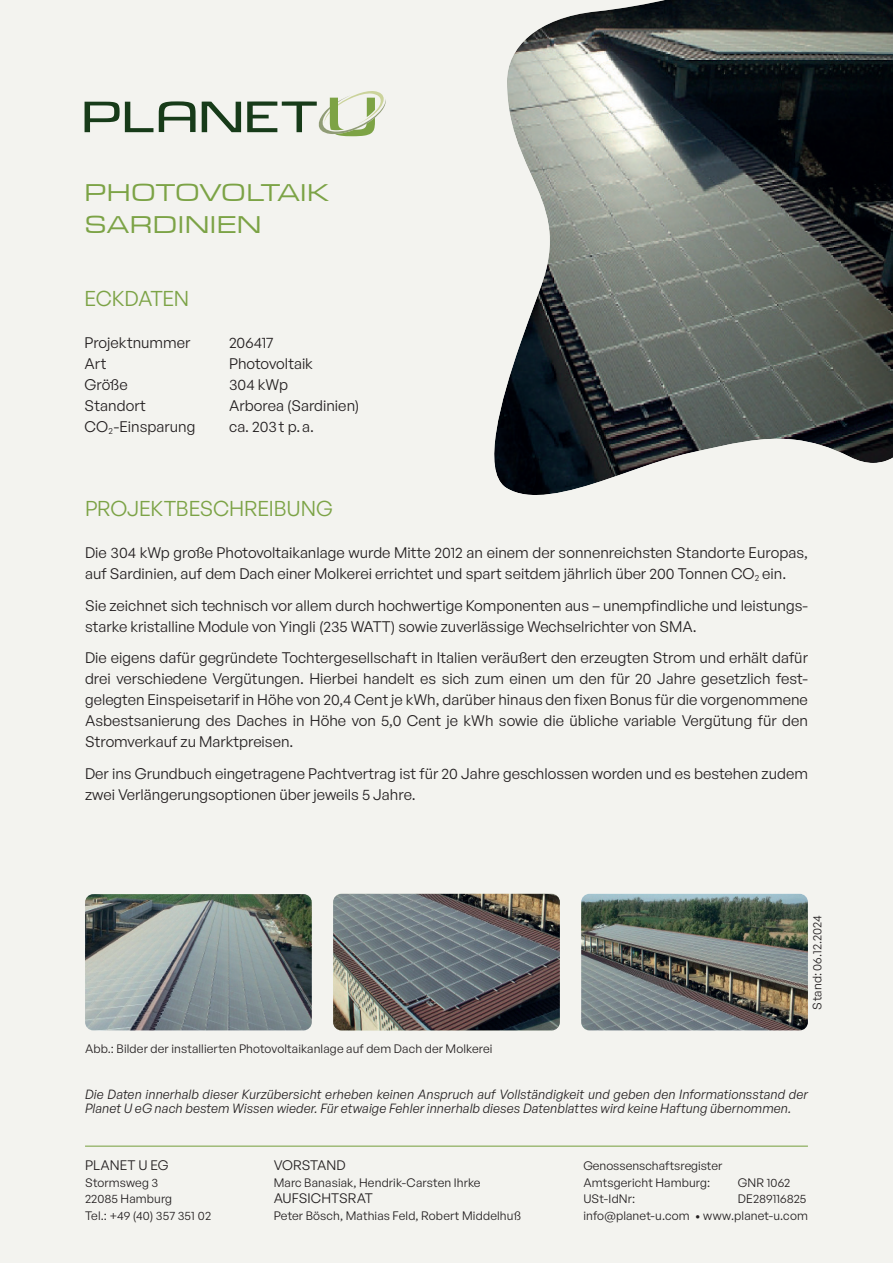
<style>
.page{position:relative;width:893px;height:1263px;background:#f3f3ef}
.page>*{position:absolute;margin:0;border:0;box-sizing:border-box;transform-origin:0 0}
.t1{font:600 30px/31.5px "Arian LT";letter-spacing:.015em;color:#7ca346}
.t2{font:21px "General Sans";letter-spacing:-.01em;color:#7ca346}
.t3{font:21px "General Sans";letter-spacing:-.03em;color:#7ca346}
.t4{font:15px/21px "General Sans";color:#231f20}
.t5{font:13.5px "General Sans";color:#231f20}
.t6{font:italic 13.05px/13.5px "General Sans";letter-spacing:.005em;color:#231f20}
.t7{font:12px/16.5px "General Sans";letter-spacing:.01em;color:#231f20}
</style>
<div class="page">
<hr style="left:85px;top:1145px;width:723px;height:2px;background:#7ca346">
<svg style="left:85px;top:102px;width:68px;height:30px"></svg>
<svg style="left:202px;top:102px;width:39px;height:30px"></svg>
<svg style="left:159px;top:101px;width:37px;height:31px"></svg>
<svg style="left:247px;top:91px;width:139px;height:45px"></svg>
<div style="left:494px;top:0;width:399px;height:495px;background:#231f20;opacity:.45"></div>
<img style="left:333px;top:894px;width:227px;height:136px">
<img style="left:85px;top:894px;width:227px;height:136px">
<img style="left:581px;top:894px;width:227px;height:136px">
<h1 class="t1" style="left:85px;top:175px;width:246px">PHOTOVOLTAIK<br>SARDINIEN</h1>
<h2 class="t3" style="left:85px;top:285px;width:106px">ECKDATEN</h2>
<p class="t4" style="left:85px;top:332px;width:108px">Projektnummer</p>
<p class="t4" style="left:229px;top:332px;width:46px">206417</p>
<p class="t4" style="left:85px;top:353px;width:23px">Art</p>
<p class="t4" style="left:229px;top:353px;width:85px">Photovoltaik</p>
<p class="t4" style="left:85px;top:374px;width:45px">Größe</p>
<p class="t4" style="left:229px;top:374px;width:60px">304 kWp</p>
<p class="t4" style="left:85px;top:395px;width:63px">Standort</p>
<p class="t4" style="left:229px;top:395px;width:132px">Arborea (Sardinien)</p>
<p class="t4" style="left:85px;top:416px;width:112px">CO<sub>2</sub>-Einsparung</p>
<p class="t4" style="left:229px;top:416px;width:86px">ca. 203t p.a.</p>
<h2 class="t2" style="left:85px;top:495px;width:249px">PROJEKTBESCHREIBUNG</h2>
<p class="t4" style="left:85px;top:542px;width:724px">Die 304 kWp große Photovoltaikanlage wurde Mitte 2012 an einem der sonnenreichsten Standorte Europas, auf Sardinien, auf dem Dach einer Molkerei errichtet und spart seitdem jährlich über 200 Tonnen CO<sub>2</sub> ein.</p>
<p class="t4" style="left:85px;top:594px;width:724px">Sie zeichnet sich technisch vor allem durch hochwertige Komponenten aus – unempfindliche und leistungs&shy;starke kristalline Module von Yingli (235 WATT) sowie zuverlässige Wechselrichter von SMA.</p>
<p class="t4" style="left:85px;top:647px;width:724px;text-align:justify">Die eigens dafür gegründete Tochtergesellschaft in Italien veräußert den erzeugten Strom und erhält dafür drei verschiedene Vergütungen. Hierbei handelt es sich zum einen um den für 20 Jahre gesetzlich fest&shy;gelegten Einspeisetarif in Höhe von 20,4 Cent je kWh, darüber hinaus den fixen Bonus für die vorgenommene Asbestsanierung des Daches in Höhe von 5,0 Cent je kWh sowie die übliche variable Vergütung für den Stromverkauf zu Marktpreisen.</p>
<p class="t4" style="left:85px;top:762px;width:724px">Der ins Grundbuch eingetragene Pachtvertrag ist für 20 Jahre geschlossen worden und es bestehen zudem zwei Verlängerungsoptionen über jeweils 5 Jahre.</p>
<p class="t7" style="left:85px;top:1040px;width:409px">Abb.: Bilder der installierten Photovoltaikanlage auf dem Dach der Molkerei</p>
<p class="t7" style="left:808px;top:1009px;width:96px;rotate:-90deg">Stand: 06.12.2024</p>
<p class="t6" style="left:85px;top:1087px;width:724px">Die Daten innerhalb dieser Kurzübersicht erheben keinen Anspruch auf Vollständigkeit und geben den Informationsstand der<br>Planet U eG nach bestem Wissen wieder. Für etwaige Fehler innerhalb dieses Datenblattes wird keine Haftung übernommen.</p>
<p class="t5" style="left:85px;top:1157px;width:85px">PLANET U EG</p>
<p class="t7" style="left:85px;top:1174px;width:128px">Stormsweg 3<br>22085 Hamburg<br>Tel.: +49 (40) 357 351 02</p>
<p class="t5" style="left:274px;top:1157px;width:73px">VORSTAND</p>
<p class="t7" style="left:274px;top:1174px;width:208px">Marc Banasiak, Hendrik-Carsten Ihrke</p>
<p class="t5" style="left:274px;top:1190px;width:101px">AUFSICHTSRAT</p>
<p class="t7" style="left:274px;top:1207px;width:249px">Peter Bösch, Mathias Feld, Robert Middelhuß</p>
<p class="t7" style="left:583px;top:1157px;width:140px">Genossenschaftsregister<br>Amtsgericht Hamburg:</p>
<p class="t7" style="left:738px;top:1174px;width:54px">GNR 1062</p>
<p class="t7" style="left:583px;top:1190px;width:54px">USt-IdNr:</p>
<p class="t7" style="left:583px;top:1190px;width:226px;text-align:right">DE289116825<br>info@planet-u.com • www.planet-u.com</p>
</div>
